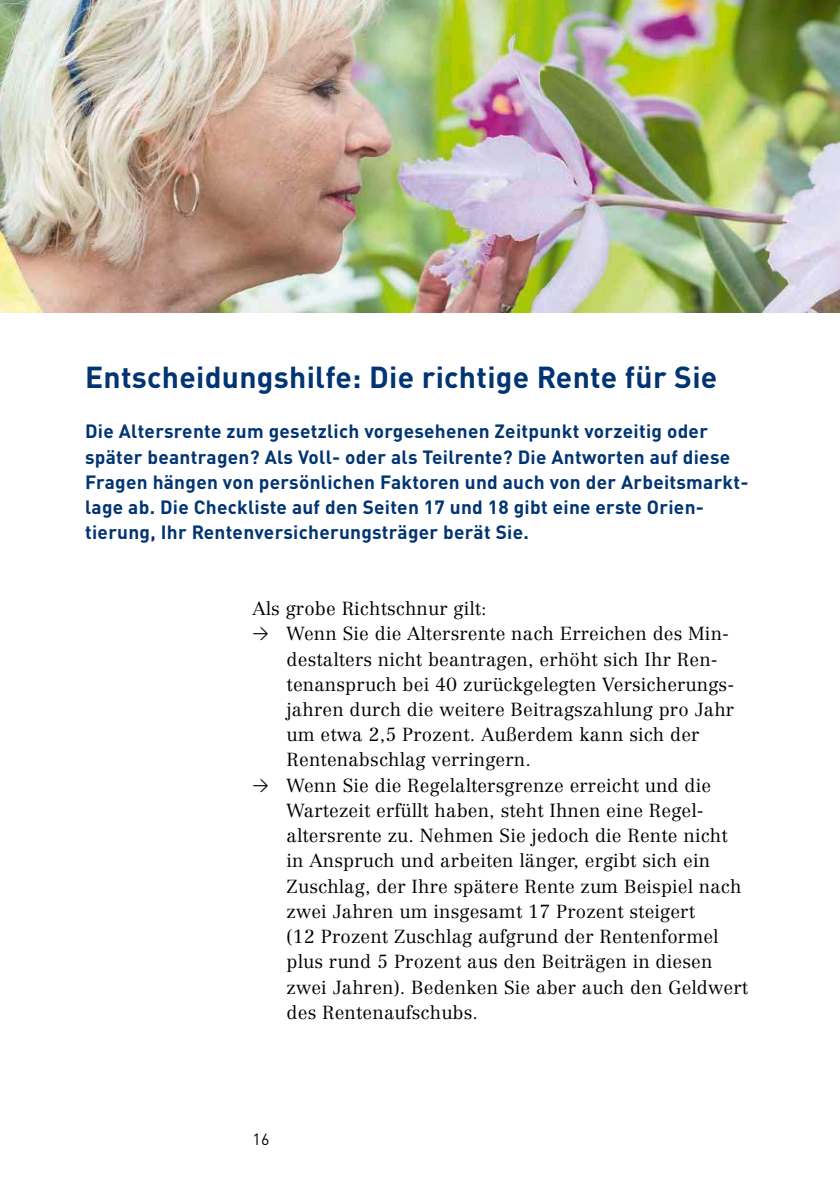
<style>
.page{position:relative;width:840px;height:1191px;background:#fff}
.page>*{position:absolute;margin:0;border:0;box-sizing:border-box;transform-origin:0 0}
.t1{font:700 30px "DIN Pro";letter-spacing:.01em;color:#003472}
.t2{font:700 19px/25.2px "DIN Pro";letter-spacing:.015em;color:#003472}
.t3{font:300 18.6px/25.2px "Centennial LT Pro";letter-spacing:.01em;color:#000}
.t4{font:16px "DIN Pro";color:#000}
.s1{font-family:"DIN Pro";font-weight:400;font-size:16px}
</style>
<div class="page">
<img style="left:0;top:0;width:839px;height:312px">
<h2 class="t1" style="left:85px;top:352px;width:633px">Entscheidungshilfe: Die richtige Rente für Sie</h2>
<p class="t2" style="left:85px;top:417px;width:664px">Die Altersrente zum gesetzlich vorgesehenen Zeitpunkt vorzeitig oder später beantragen? Als Voll- oder als Teilrente? Die Antworten auf diese Fragen hängen von persönlichen Faktoren und auch von der Arbeitsmarkt&shy;lage ab. Die Checkliste auf den Seiten 17 und 18 gibt eine erste Orien&shy;tierung, Ihr Rentenversicherungsträger berät Sie.</p>
<p class="t3" style="left:252px;top:596px;width:235px">Als grobe Richtschnur gilt:</p>
<p class="t3" style="left:286px;top:621px;width:449px;text-indent:-34px"><span class="s1">→</span> Wenn Sie die Altersrente nach Erreichen des Min&shy;destalters nicht beantragen, erhöht sich Ihr Ren&shy;tenanspruch bei 40 zurückgelegten Versicherungs&shy;jahren durch die weitere Beitragszahlung pro Jahr um etwa 2,5 Prozent. Außerdem kann sich der Rentenabschlag verringern.</p>
<p class="t3" style="left:286px;top:772px;width:462px;text-indent:-34px"><span class="s1">→</span> Wenn Sie die Regelaltersgrenze erreicht und die Wartezeit erfüllt haben, steht Ihnen eine Regel&shy;altersrente zu. Nehmen Sie jedoch die Rente nicht in Anspruch und arbeiten länger, ergibt sich ein Zuschlag, der Ihre spätere Rente zum Beispiel nach zwei Jahren um insgesamt 17 Prozent steigert<br>(12 Prozent Zuschlag aufgrund der Rentenformel plus rund 5 Prozent aus den Beiträgen in diesen zwei Jahren). Bedenken Sie aber auch den Geldwert des Rentenaufschubs.</p>
<p class="t4" style="left:252px;top:1126px;width:18px">16</p>
</div>
